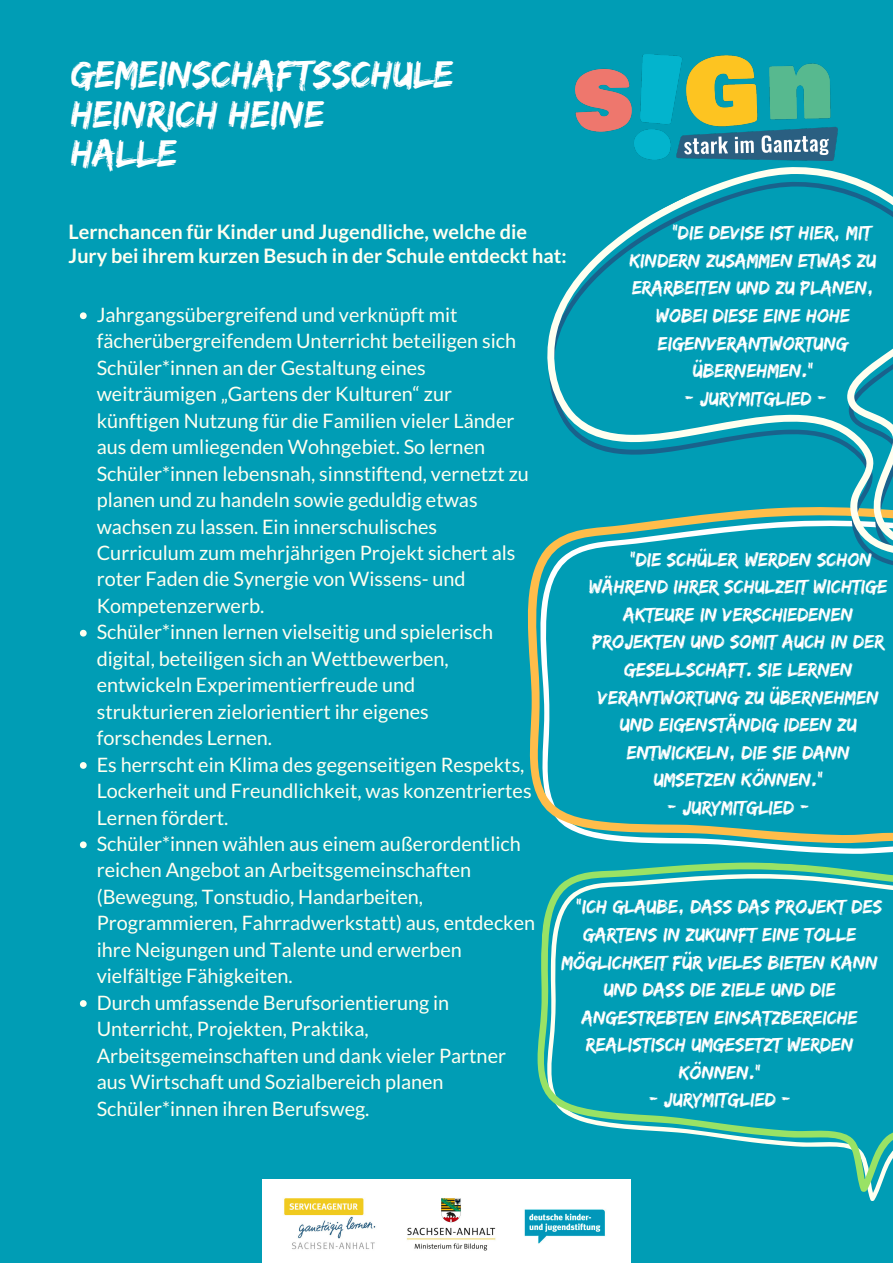
<style>
.page{position:relative;width:893px;height:1263px;background:#009db5}
.page>*{position:absolute;margin:0;border:0;box-sizing:border-box;transform-origin:0 0}
.t1{font:39.75px/39.4px "Edo";color:#fff}
.t2{font:19.88px/26.5px "Lato";color:#fffff0}
.t3{font:19.88px "Edo";color:#fff}
.t4{font:700 19.88px/23.6px "Lato";color:#fffff0}
</style>
<div class="page">
<img style="left:262px;top:1179px;width:369px;height:84px">
<img style="left:576px;top:54px;width:255px;height:53px">
<svg style="left:80px;top:312px;width:7px;height:7px"></svg>
<svg style="left:80px;top:630px;width:7px;height:6px"></svg>
<svg style="left:80px;top:762px;width:7px;height:7px"></svg>
<svg style="left:80px;top:841px;width:7px;height:7px"></svg>
<svg style="left:80px;top:1000px;width:7px;height:7px"></svg>
<svg style="left:529px;top:916px;width:364px;height:281px"></svg>
<svg style="left:529px;top:676px;width:364px;height:230px"></svg>
<svg style="left:527px;top:107px;width:366px;height:560px"></svg>
<h1 class="t1" style="left:71px;top:54px;width:384px">GEMEINSCHAFTSSCHULE<br>HEINRICH HEINE<br>HALLE</h1>
<p class="t4" style="left:69px;top:219px;width:500px">Lernchancen für Kinder und Jugendliche, welche die<br>Jury bei ihrem kurzen Besuch in der Schule entdeckt hat:</p>
<p class="t3" style="left:672px;top:221px;width:201px">"DIE DEVISE IST HIER, MIT</p>
<p class="t3" style="left:630px;top:249px;width:248px">KINDERN ZUSAMMEN ETWAS ZU</p>
<p class="t3" style="left:632px;top:276px;width:243px">ERARBEITEN UND ZU PLANEN,</p>
<p class="t3" style="left:656px;top:304px;width:195px">WOBEI DIESE EINE HOHE</p>
<p class="t3" style="left:658px;top:331px;width:192px">EIGENVERANTWORTUNG</p>
<p class="t3" style="left:693px;top:359px;width:122px">ÜBERNEHMEN.“</p>
<p class="t3" style="left:685px;top:387px;width:144px">- JURYMITGLIED -</p>
<p class="t2" style="left:97px;top:301px;width:440px">Jahrgangsübergreifend und verknüpft mit fächerübergreifendem Unterricht beteiligen sich Schüler*innen an der Gestaltung eines weiträumigen „Gartens der Kulturen“ zur künftigen Nutzung für die Familien vieler Länder aus dem umliegenden Wohngebiet. So lernen Schüler*innen lebensnah, sinnstiftend, vernetzt zu planen und zu handeln sowie geduldig etwas wachsen zu lassen. Ein innerschulisches Curriculum zum mehrjährigen Projekt sichert als roter Faden die Synergie von Wissens- und Kompetenzerwerb.<br>Schüler*innen lernen vielseitig und spielerisch digital, beteiligen sich an Wettbewerben, entwickeln Experimentierfreude und strukturieren zielorientiert ihr eigenes forschendes Lernen.<br>Es herrscht ein Klima des gegenseitigen Respekts, Lockerheit und Freundlichkeit, was konzentriertes Lernen fördert.<br>Schüler*innen wählen aus einem außerordentlich reichen Angebot an Arbeitsgemeinschaften (Bewegung, Tonstudio, Handarbeiten, Programmieren, Fahrradwerkstatt) aus, entdecken ihre Neigungen und Talente und erwerben vielfältige Fähigkeiten.<br>Durch umfassende Berufsorientierung in Unterricht, Projekten, Praktika, Arbeitsgemeinschaften und dank vieler Partner aus Wirtschaft und Sozialbereich planen Schüler*innen ihren Berufsweg.</p>
<p class="t3" style="left:630px;top:548px;width:243px">"DIE SCHÜLER WERDEN SCHON</p>
<p class="t3" style="left:589px;top:575px;width:300px">WÄHREND IHRER SCHULZEIT WICHTIGE</p>
<p class="t3" style="left:623px;top:603px;width:231px">AKTEURE IN VERSCHIEDENEN</p>
<p class="t3" style="left:593px;top:630px;width:293px">PROJEKTEN UND SOMIT AUCH IN DER</p>
<p class="t3" style="left:624px;top:658px;width:230px">GESELLSCHAFT. SIE LERNEN</p>
<p class="t3" style="left:598px;top:685px;width:282px">VERANTWORTUNG ZU ÜBERNEHMEN</p>
<p class="t3" style="left:620px;top:713px;width:238px">UND EIGENSTÄNDIG IDEEN ZU</p>
<p class="t3" style="left:627px;top:741px;width:225px">ENTWICKELN, DIE SIE DANN</p>
<p class="t3" style="left:654px;top:768px;width:171px">UMSETZEN KÖNNEN.“</p>
<p class="t3" style="left:667px;top:796px;width:144px">- JURYMITGLIED -</p>
<p class="t3" style="left:576px;top:895px;width:308px">"ICH GLAUBE, DASS DAS PROJEKT DES</p>
<p class="t3" style="left:583px;top:923px;width:275px">GARTENS IN ZUKUNFT EINE TOLLE</p>
<p class="t3" style="left:562px;top:950px;width:318px">MÖGLICHKEIT FÜR VIELES BIETEN KANN</p>
<p class="t3" style="left:604px;top:978px;width:234px">UND DASS DIE ZIELE UND DIE</p>
<p class="t3" style="left:582px;top:1006px;width:278px">ANGESTREBTEN EINSATZBEREICHE</p>
<p class="t3" style="left:586px;top:1033px;width:269px">REALISTISCH UMGESETZT WERDEN</p>
<p class="t3" style="left:679px;top:1061px;width:83px">KÖNNEN.“</p>
<p class="t3" style="left:649px;top:1088px;width:144px">- JURYMITGLIED -</p>
</div>
